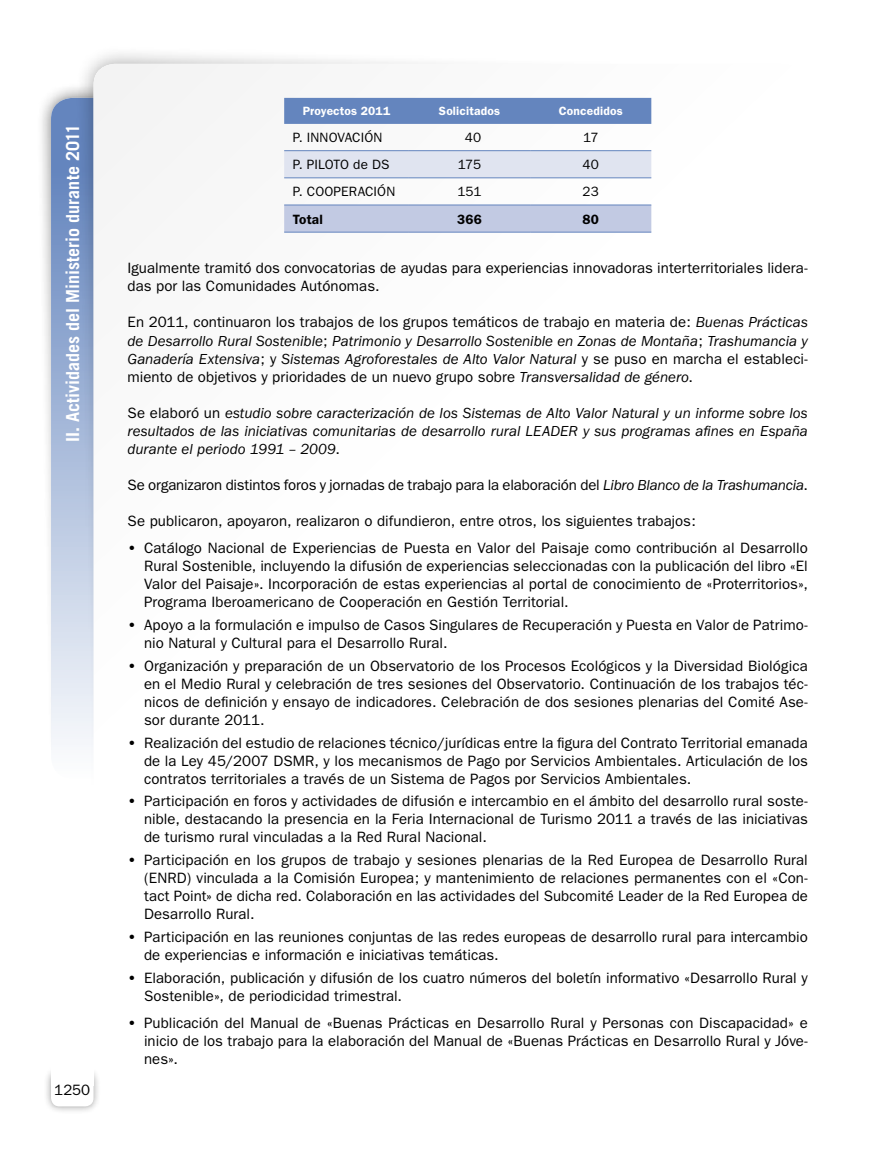
<style>
.page{position:relative;width:893px;height:1149px;background:#fff}
.page>*{position:absolute;margin:0;border:0;box-sizing:border-box;transform-origin:0 0}
.t1{font:700 18px "Trade Gothic";color:#fff}
.Texto_general{font:15px/18px "Franklin Gothic";letter-spacing:.005em;color:#000;text-align:justify}
.Texto_general-2{font:italic 15px/18px "Franklin Gothic";color:#000;text-align:justify}
.Texto_tabla_izda{font:13.5px "Franklin Gothic";letter-spacing:.005em;color:#000}
.Texto_tabla{font:13.5px "Franklin Gothic";letter-spacing:-.01em;color:#000}
.Texto_tabla_izda-2{font:600 13.5px "Franklin Gothic";letter-spacing:.01em;color:#000}
.Texto_tabla-2{font:600 13.5px "Franklin Gothic";color:#000}
.Cabecera_tabla{font:600 12px "Franklin Gothic";letter-spacing:.015em;color:#fff}
.s1{font-style:normal}
.s2{font-style:italic}
.s3{font-weight:600}
</style>
<div class="page">
<div style="left:36px;top:82px;width:116px;height:691px;background:#000;opacity:.6"></div>
<div style="left:51px;top:98px;width:85px;height:680px;background:linear-gradient(to bottom,#5579b8,#fbfcfd);border-radius:21px"></div>
<div style="left:74px;top:45px;width:669px;height:923px;background:#000;opacity:.4"></div>
<div style="left:94px;top:64px;width:714px;height:969px;background:#fff;border-radius:21px"></div>
<div style="left:43px;top:1064px;width:58px;height:49px;background:#000;opacity:.4"></div>
<div style="left:51px;top:1071px;width:43px;height:35px;background:#fff;border-radius:9px"></div>
<div style="left:51px;top:1063px;width:43px;height:21px;background:#fff"></div>
<div style="left:284px;top:98px;width:367px;height:26px;background:#6485be"></div>
<div style="left:284px;top:151px;width:367px;height:26px;background:#e0e4f0"></div>
<svg style="left:284px;top:205px;width:367px;height:27px;background:#bfc7e1"></svg>
<hr style="left:284px;top:150px;width:125px;height:1px;background:#6485be">
<hr style="left:409px;top:150px;width:121px;height:1px;background:#6485be">
<hr style="left:530px;top:150px;width:121px;height:1px;background:#6485be">
<hr style="left:284px;top:177px;width:125px;height:1px;background:#6485be">
<hr style="left:409px;top:177px;width:121px;height:1px;background:#6485be">
<hr style="left:530px;top:177px;width:121px;height:1px;background:#6485be">
<hr style="left:284px;top:204px;width:125px;height:1px;background:#6485be">
<hr style="left:409px;top:204px;width:121px;height:1px;background:#6485be">
<hr style="left:530px;top:204px;width:121px;height:1px;background:#6485be">
<hr style="left:284px;top:232px;width:125px;height:1px;background:#6485be">
<hr style="left:409px;top:232px;width:121px;height:1px;background:#6485be">
<hr style="left:530px;top:232px;width:121px;height:1px;background:#6485be">
<p class="t1" style="left:62px;top:442px;width:320px;rotate:-90deg">II. Actividades del Ministerio durante 2011</p>
<p class="Texto_general" style="left:54px;top:1080px;width:38px">1250</p>
<p class="Cabecera_tabla" style="left:303px;top:104px;width:89px">Proyectos 2011</p>
<p class="Cabecera_tabla" style="left:439px;top:104px;width:63px">Solicitados</p>
<p class="Cabecera_tabla" style="left:559px;top:104px;width:65px">Concedidos</p>
<p class="Texto_tabla_izda" style="left:293px;top:130px;width:91px">P. INNOVACIÓN</p>
<p class="Texto_tabla" style="left:465px;top:130px;width:18px">40</p>
<p class="Texto_tabla" style="left:583px;top:130px;width:17px">17</p>
<p class="Texto_tabla_izda" style="left:293px;top:157px;width:98px">P. PILOTO de DS</p>
<p class="Texto_tabla" style="left:458px;top:157px;width:25px">175</p>
<p class="Texto_tabla" style="left:582px;top:157px;width:18px">40</p>
<p class="Texto_tabla_izda" style="left:293px;top:184px;width:104px">P. COOPERACIÓN</p>
<p class="Texto_tabla" style="left:458px;top:184px;width:25px">151</p>
<p class="Texto_tabla" style="left:583px;top:184px;width:18px">23</p>
<p class="Texto_tabla_izda-2" style="left:293px;top:211px;width:32px">Total</p>
<p class="Texto_tabla-2" style="left:457px;top:211px;width:26px">366</p>
<p class="Texto_tabla-2" style="left:582px;top:211px;width:18px">80</p>
<p class="Texto_general" style="left:128px;top:259px;width:682px">Igualmente tramitó dos convocatorias de ayudas para experiencias innovadoras interterritoriales lidera&shy;das por las Comunidades Autónomas.</p>
<p class="Texto_general-2" style="left:128px;top:313px;width:682px"><span class="s1">En 2011, continuaron los trabajos de los grupos temáticos de trabajo en materia de:</span> Buenas Prácticas de Desarrollo Rural Sostenible<span class="s1">;</span> Patrimonio y Desarrollo Sostenible en Zonas de Montaña<span class="s1">;</span> Trashumancia y Ganadería Extensiva<span class="s1">; y</span> Sistemas Agroforestales de Alto Valor Natural <span class="s1">y se puso en marcha el estableci&shy;miento de objetivos y prioridades de un nuevo grupo sobre</span> Transversalidad de género<span class="s1">.</span></p>
<p class="Texto_general-2" style="left:128px;top:404px;width:682px"><span class="s1">Se elaboró un</span> estudio sobre caracterización de los Sistemas de Alto Valor Natural y un informe sobre los resultados de las iniciativas comunitarias de desarrollo rural LEADER y sus programas afines en España durante el periodo 1991 – 2009<span class="s1">.</span></p>
<p class="Texto_general" style="left:128px;top:476px;width:682px">Se organizaron distintos foros y jornadas de trabajo para la elaboración del <span class="s2">Libro Blanco de la Trashumancia</span>.</p>
<p class="Texto_general" style="left:128px;top:512px;width:570px">Se publicaron, apoyaron, realizaron o difundieron, entre otros, los siguientes trabajos:</p>
<p class="Texto_general" style="left:144px;top:539px;width:665px;text-indent:-16px"><span class="s3">•</span> Catálogo Nacional de Experiencias de Puesta en Valor del Paisaje como contribución al Desarrollo Rural Sostenible, incluyendo la difusión de experiencias seleccionadas con la publicación del libro «El Valor del Paisaje». Incorporación de estas experiencias al portal de conocimiento de «Proterritorios», Programa Iberoamericano de Cooperación en Gestión Territorial.</p>
<p class="Texto_general" style="left:144px;top:616px;width:665px;text-indent:-16px"><span class="s3">•</span> Apoyo a la formulación e impulso de Casos Singulares de Recuperación y Puesta en Valor de Patrimo&shy;nio Natural y Cultural para el Desarrollo Rural.</p>
<p class="Texto_general" style="left:144px;top:656px;width:665px;text-indent:-16px"><span class="s3">•</span> Organización y preparación de un Observatorio de los Procesos Ecológicos y la Diversidad Biológica en el Medio Rural y celebración de tres sesiones del Observatorio. Continuación de los trabajos téc&shy;nicos de definición y ensayo de indicadores. Celebración de dos sesiones plenarias del Comité Ase&shy;sor durante 2011.</p>
<p class="Texto_general" style="left:144px;top:733px;width:665px;text-indent:-16px"><span class="s3">•</span> Realización del estudio de relaciones técnico/jurídicas entre la figura del Contrato Territorial emanada de la Ley 45/2007 DSMR, y los mecanismos de Pago por Servicios Ambientales. Articulación de los contratos territoriales a través de un Sistema de Pagos por Servicios Ambientales.</p>
<p class="Texto_general" style="left:144px;top:792px;width:665px;text-indent:-16px"><span class="s3">•</span> Participación en foros y actividades de difusión e intercambio en el ámbito del desarrollo rural soste&shy;nible, destacando la presencia en la Feria Internacional de Turismo 2011 a través de las iniciativas de turismo rural vinculadas a la Red Rural Nacional.</p>
<p class="Texto_general" style="left:144px;top:850px;width:665px;text-indent:-16px"><span class="s3">•</span> Participación en los grupos de trabajo y sesiones plenarias de la Red Europea de Desarrollo Rural (ENRD) vinculada a la Comisión Europea; y mantenimiento de relaciones permanentes con el «Con&shy;tact Point» de dicha red. Colaboración en las actividades del Subcomité Leader de la Red Europea de Desarrollo Rural.</p>
<p class="Texto_general" style="left:144px;top:927px;width:665px;text-indent:-16px"><span class="s3">•</span> Participación en las reuniones conjuntas de las redes europeas de desarrollo rural para intercambio de experiencias e información e iniciativas temáticas.</p>
<p class="Texto_general" style="left:144px;top:968px;width:665px;text-indent:-16px"><span class="s3">•</span> Elaboración, publicación y difusión de los cuatro números del boletín informativo «Desarrollo Rural y<br>Sostenible», de periodicidad trimestral.</p>
<p class="Texto_general" style="left:144px;top:1013px;width:665px;text-indent:-16px"><span class="s3">•</span> Publicación del Manual de «Buenas Prácticas en Desarrollo Rural y Personas con Discapacidad» e inicio de los trabajo para la elaboración del Manual de «Buenas Prácticas en Desarrollo Rural y Jóve&shy;nes».</p>
</div>
